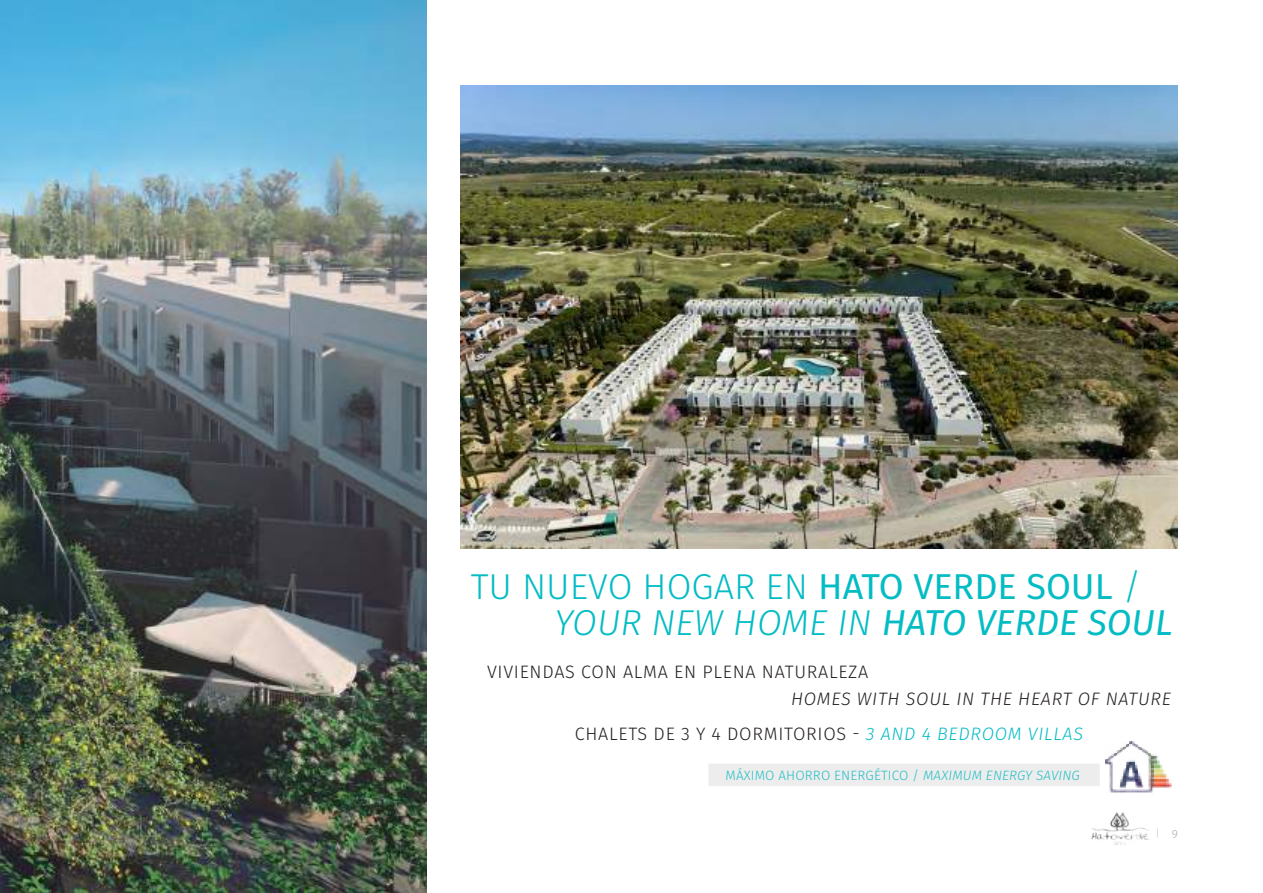
<style>
.page{position:relative;width:1263px;height:893px;background:#fff}
.page>*{position:absolute;margin:0;border:0;box-sizing:border-box;transform-origin:0 0}
.t1{font:36px/36px ".notdef";color:#04bcc4}
.t2{font:18px/27px ".notdef";letter-spacing:.04em;color:#241f1f}
.t3{font:13.5px ".notdef";letter-spacing:.01em;color:#24bec5}
.t4{font:11.85px ".notdef";color:#aaaaac}
.s1{font-family:"Fira Sans"}
.s2{font-family:"Fira Sans";font-style:italic}
.s3{color:#04bcc4}
</style>
<div class="page">
<img style="left:0;top:0;width:427px;height:893px">
<img style="left:461px;top:85px;width:717px;height:464px">
<div style="left:708px;top:764px;width:392px;height:22px;background:#eeeded"></div>
<img style="left:1106px;top:741px;width:65px;height:52px">
<img style="left:1091px;top:812px;width:58px;height:32px">
<h1 class="t1" style="left:554px;top:569px;width:620px;text-indent:-84px">TU NUEVO HOGAR EN <span class="s1">HATO VERDE SOUL</span> /<br>YOUR NEW HOME IN <span class="s2">HATO VERDE SOUL</span></h1>
<p class="t2" style="left:791px;top:658px;width:381px;text-indent:-304px">VIVIENDAS CON ALMA EN PLENA NATURALEZA<br>HOMES WITH SOUL IN THE HEART OF NATURE</p>
<p class="t2" style="left:575px;top:720px;width:510px">CHALETS DE 3 Y 4 DORMITORIOS - <span class="s3">3 AND 4 BEDROOM VILLAS</span></p>
<p class="t3" style="left:725px;top:766px;width:356px">MÁXIMO AHORRO ENERGÉTICO / MAXIMUM ENERGY SAVING</p>
<p class="t4" style="left:1172px;top:826px;width:8px">9</p>
</div>
